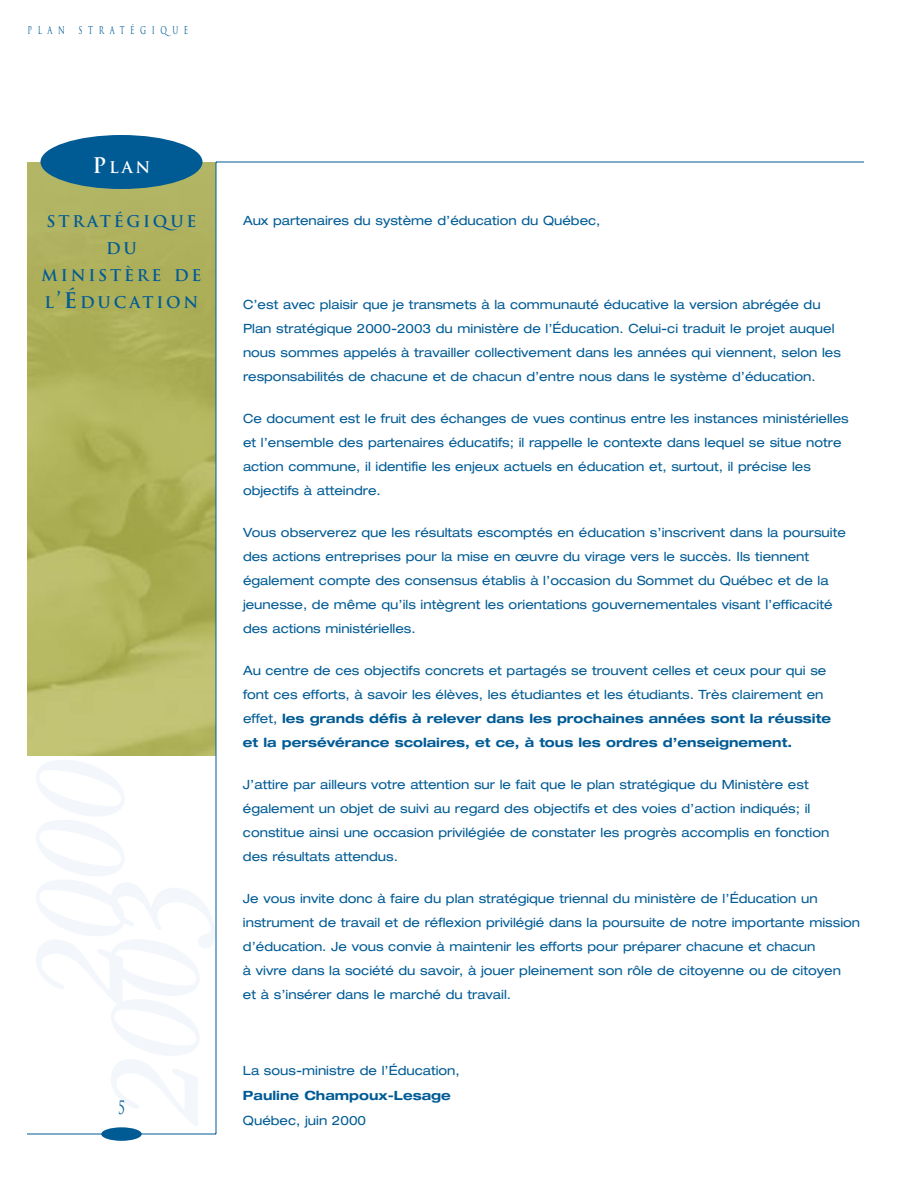
<style>
.page{position:relative;width:918px;height:1188px;background:#fff}
.page>*{position:absolute;margin:0;border:0;box-sizing:border-box;transform-origin:0 0}
.t1{font:18px "Trajan";color:#005b95;scale:.68 1}
.t2{font:700 15.75px/27px "Trajan";letter-spacing:.175em;color:#005b95;text-align:center}
.t3{font:700 15.75px "Trajan";color:#fff}
.t4{font:expanded 12.75px/24px "Helvetica Neue";color:#005b95}
.t5{font:700 expanded 12.75px "Helvetica Neue";color:#005b95}
.t6{font:10.5px "Trajan";letter-spacing:.78em;color:#005b95;scale:.68 1}
.s1{font-size:21px}
.s2{font-weight:700}
</style>
<div class="page">
<img style="left:27px;top:162px;width:189px;height:594px">
<hr style="left:216px;top:162px;width:648px;height:1px;background:#005b95">
<hr style="left:27px;top:1134px;width:189px;height:1px;background:#005b95">
<hr style="left:216px;top:162px;width:1px;height:972px;background:#005b95">
<div style="left:40px;top:135px;width:162px;height:54px;background:#005b95;border-radius:50%"></div>
<div style="left:101px;top:1127px;width:41px;height:14px;background:#005b95;border-radius:50%"></div>
<p class="t6" style="left:28px;top:24px;width:56px">PLAN</p>
<p class="t6" style="left:79px;top:24px;width:163px">STRATÉGIQUE</p>
<p class="t3" style="left:93px;top:159px;width:59px"><span class="s1">P</span>LAN</p>
<p class="t2" style="left:42px;top:208px;width:161px">STRATÉGIQUE<br>DU<br>MINISTÈRE DE<br>L<span class="s1">’É</span>DUCATION</p>
<h1 class="t1" style="left:118px;top:1097px;width:12px">5</h1>
<p class="t4" style="left:243px;top:210px;width:359px">Aux partenaires du système d’éducation du Québec,</p>
<p class="t4" style="left:243px;top:294px;width:599px">C’est avec plaisir que je transmets à la communauté éducative la version abrégée du Plan stratégique 2000-2003 du ministère de l’Éducation. Celui-ci traduit le projet auquel nous sommes appelés à travailler collectivement dans les années qui viennent, selon les responsabilités de chacune et de chacun d’entre nous dans le système d’éducation.</p>
<p class="t4" style="left:243px;top:408px;width:607px">Ce document est le fruit des échanges de vues continus entre les instances ministérielles et l’ensemble des partenaires éducatifs; il rappelle le contexte dans lequel se situe notre action commune, il identifie les enjeux actuels en éducation et, surtout, il précise les objectifs à atteindre.</p>
<p class="t4" style="left:243px;top:522px;width:604px">Vous observerez que les résultats escomptés en éducation s’inscrivent dans la poursuite des actions entreprises pour la mise en œuvre du virage vers le succès. Ils tiennent également compte des consensus établis à l’occasion du Sommet du Québec et de la jeunesse, de même qu’ils intègrent les orientations gouvernementales visant l’efficacité des actions ministérielles.</p>
<p class="t4" style="left:243px;top:660px;width:590px">Au centre de ces objectifs concrets et partagés se trouvent celles et ceux pour qui se font ces efforts, à savoir les élèves, les étudiantes et les étudiants. Très clairement en effet, <span class="s2">les grands défis à relever dans les prochaines années sont la réussite et la persévérance scolaires, et ce, à tous les ordres d’enseignement.</span></p>
<p class="t4" style="left:243px;top:774px;width:588px">J’attire par ailleurs votre attention sur le fait que le plan stratégique du Ministère est également un objet de suivi au regard des objectifs et des voies d’action indiqués; il constitue ainsi une occasion privilégiée de constater les progrès accomplis en fonction des résultats attendus.</p>
<p class="t4" style="left:243px;top:888px;width:619px">Je vous invite donc à faire du plan stratégique triennal du ministère de l’Éducation un instrument de travail et de réflexion privilégié dans la poursuite de notre importante mission d’éducation. Je vous convie à maintenir les efforts pour préparer chacune et chacun<br>à vivre dans la société du savoir, à jouer pleinement son rôle de citoyenne ou de citoyen<br>et à s’insérer dans le marché du travail.</p>
<p class="t4" style="left:243px;top:1060px;width:218px">La sous-ministre de l’Éducation,</p>
<p class="t5" style="left:243px;top:1091px;width:209px">Pauline Champoux-Lesage</p>
<p class="t4" style="left:243px;top:1109px;width:125px">Québec, juin 2000</p>
</div>
